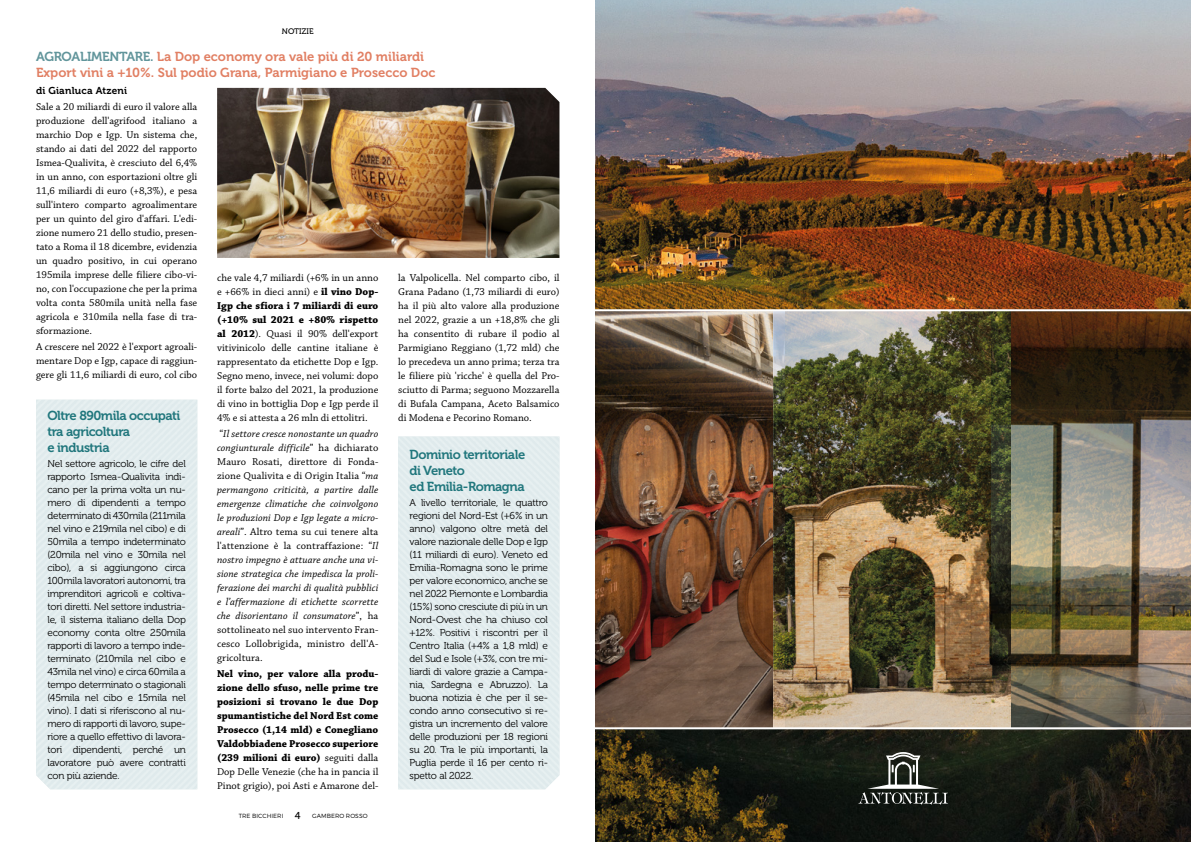
<style>
.page{position:relative;width:1191px;height:842px;background:#fff}
.page>*{position:absolute;margin:0;border:0;box-sizing:border-box;transform-origin:0 0}
.t1{font:13px/16px "Museo 700";color:#e17f63}
.t2{font:13px/16px "Museo 700";letter-spacing:-.035em;color:#21777d}
.t3{font:10.5px/14px "Chaparral Pro";color:#000;text-align:justify}
.t4{font:italic 10.5px/14px "Chaparral Pro";letter-spacing:.01em;color:#000;text-align:justify}
.t5{font:700 10.5px/14px "Chaparral Pro";color:#000;text-align:justify}
.t6{font:10px/13px "Museo 300";letter-spacing:-.02em;color:#000;text-align:justify}
.t7{font:10px "Museo 700";letter-spacing:.02em;color:#000}
.t8{font:8px "Museo 500";color:#000}
.t9{font:300 6px "Montserrat";letter-spacing:.01em;color:#000}
.s1{color:#61959b}
.s2{font-weight:700}
.s3{font-style:normal}
.s4{font-weight:400}
.s5{font-family:"Museo 500";font-weight:400;font-size:10px}
</style>
<div class="page">
<img style="left:217px;top:88px;width:342px;height:170px">
<img style="left:595px;top:0;width:596px;height:842px">
<svg style="left:858px;top:752px;width:90px;height:53px;background:#3f443d"></svg>
<img style="left:595px;top:311px;width:178px;height:416px">
<img style="left:1010px;top:311px;width:181px;height:416px">
<img style="left:773px;top:311px;width:237px;height:416px">
<hr style="left:595px;top:309px;width:596px;height:2px;background:#fff">
<hr style="left:595px;top:727px;width:596px;height:2px;background:#fff">
<p class="t8" style="left:282px;top:27px;width:33px">NOTIZIE</p>
<p class="t1" style="left:36px;top:48px;width:401px"><span class="s1">AGROALIMENTARE.</span> La Dop economy ora vale più di 20 miliardi<br>Export vini a +10%. Sul podio Grana, Parmigiano e Prosecco Doc</p>
<p class="t7" style="left:36px;top:85px;width:93px">di Gianluca Atzeni</p>
<p class="t3" style="left:36px;top:100px;width:163px">Sale a 20 miliardi di euro il valore alla produzione dell'agrifood italiano a marchio Dop e Igp. Un sistema che, stando ai dati del 2022 del rapporto Ismea-Qualivita, è cresciuto del 6,4% in un anno, con esportazioni oltre gli 11,6 miliardi di euro (+8,3%), e pesa sull'intero comparto agroalimentare per un quinto del giro d'affari. L'edi&shy;zione numero 21 dello studio, presen&shy;tato a Roma il 18 dicembre, evidenzia un quadro positivo, in cui operano 195mila imprese delle filiere cibo-vi&shy;no, con l'occupazione che per la prima volta conta 580mila unità nella fase agricola e 310mila nella fase di tra&shy;sformazione.</p>
<p class="t3" style="left:36px;top:340px;width:163px">A crescere nel 2022 è l'export agroali&shy;mentare Dop e Igp, capace di raggiun&shy;gere gli 11,6 miliardi di euro, col cibo</p>
<p class="t3" style="left:217px;top:271px;width:163px">che vale 4,7 miliardi (+6% in un anno e +66% in dieci anni) e <span class="s2">il vino Dop-Igp che sfiora i 7 miliardi di euro (+10% sul 2021 e +80% rispetto al 2012</span>). Quasi il 90% dell'export vitivinicolo delle cantine italiane è rappresentato da etichette Dop e Igp.<br>Segno meno, invece, nei volumi: dopo il forte balzo del 2021, la produzione di vino in bottiglia Dop e Igp perde il 4% e si attesta a 26 mln di ettolitri.</p>
<p class="t4" style="left:217px;top:427px;width:163px"><span class="s3">“</span>Il settore cresce nonostante un quadro congiunturale difficile<span class="s3">” ha dichiarato Mauro Rosati, direttore di Fonda&shy;zione Qualivita e di Origin Italia “</span>ma permangono criticità, a partire dalle emergenze climatiche che coinvolgono le produzioni Dop e Igp legate a micro&shy;areali<span class="s3">”. Altro tema su cui tenere alta l'attenzione è la contraffazione: “</span>Il nostro impegno è attuare anche una vi&shy;sione strategica che impedisca la proli&shy;ferazione dei marchi di qualità pubblici e l’affermazione di etichette scorrette che disorientano il consumatore<span class="s3">”, ha sottolineato nel suo intervento Fran&shy;cesco Lollobrigida, ministro dell'A&shy;gricoltura.</span></p>
<p class="t5" style="left:217px;top:667px;width:163px">Nel vino, per valore alla produ&shy;zione dello sfuso, nelle prime tre posizioni si trovano le due Dop spumantistiche del Nord Est come Prosecco (1,14 mld) e Conegliano Valdobbiadene Prosecco superiore (239 milioni di euro) <span class="s4">seguiti dalla Dop Delle Venezie (che ha in pancia il Pinot grigio), poi Asti e Amarone del-</span></p>
<p class="t3" style="left:398px;top:271px;width:163px">la Valpolicella. Nel comparto cibo, il Grana Padano (1,73 miliardi di euro) ha il più alto valore alla produzione nel 2022, grazie a un +18,8% che gli ha consentito di rubare il podio al Parmigiano Reggiano (1,72 mld) che lo precedeva un anno prima; terza tra le filiere più 'ricche' è quella del Pro&shy;sciutto di Parma; seguono Mozzarella di Bufala Campana, Aceto Balsamico</p>
<p class="t2" style="left:47px;top:407px;width:135px">Oltre 890mila occupati</p>
<p class="t3" style="left:398px;top:411px;width:135px">di Modena e Pecorino Romano.</p>
<p class="t2" style="left:47px;top:423px;width:84px">tra agricoltura e industria</p>
<p class="t6" style="left:47px;top:457px;width:140px">Nel settore agricolo, le cifre del rapporto Ismea-Qualivita indi&shy;cano per la prima volta un nu&shy;mero di dipendenti a tempo determinato di 430mila (211mila nel vino e 219mila nel cibo) e di 50mila a tempo indeterminato (20mila nel vino e 30mila nel cibo), a si aggiungono circa 100mila lavoratori autonomi, tra imprenditori agricoli e coltiva&shy;tori diretti. Nel settore industria&shy;le, il sistema italiano della Dop economy conta oltre 250mila rapporti di lavoro a tempo inde&shy;terminato (210mila nel cibo e 43mila nel vino) e circa 60mila a tempo determinato o stagionali (45mila nel cibo e 15mila nel vino). I dati si riferiscono al nu&shy;mero di rapporti di lavoro, supe&shy;riore a quello effettivo di lavora&shy;tori dipendenti, perché un lavoratore può avere contratti con più aziende.</p>
<p class="t2" style="left:409px;top:446px;width:117px">Dominio territoriale di Veneto<br>ed Emilia-Romagna</p>
<p class="t6" style="left:409px;top:496px;width:140px">A livello territoriale, le quattro regioni del Nord-Est (+6% in un anno) valgono oltre metà del valore nazionale delle Dop e Igp (11 miliardi di euro). Veneto ed Emilia-Romagna sono le prime per valore economico, anche se nel 2022 Piemonte e Lombardia (15%) sono cresciute di più in un Nord-Ovest che ha chiuso col +12%. Positivi i riscontri per il Centro Italia (+4% a 1,8 mld) e del Sud e Isole (+3%, con tre mi&shy;liardi di valore grazie a Campa&shy;nia, Sardegna e Abruzzo). La buona notizia è che per il se&shy;condo anno consecutivo si re&shy;gistra un incremento del valore delle produzioni per 18 regioni su 20. Tra le più importanti, la Puglia perde il 16 per cento ri&shy;spetto al 2022.</p>
<p class="t9" style="left:239px;top:812px;width:130px">TRE BICCHIERI <span class="s5">4</span> GAMBERO ROSSO</p>
</div>
